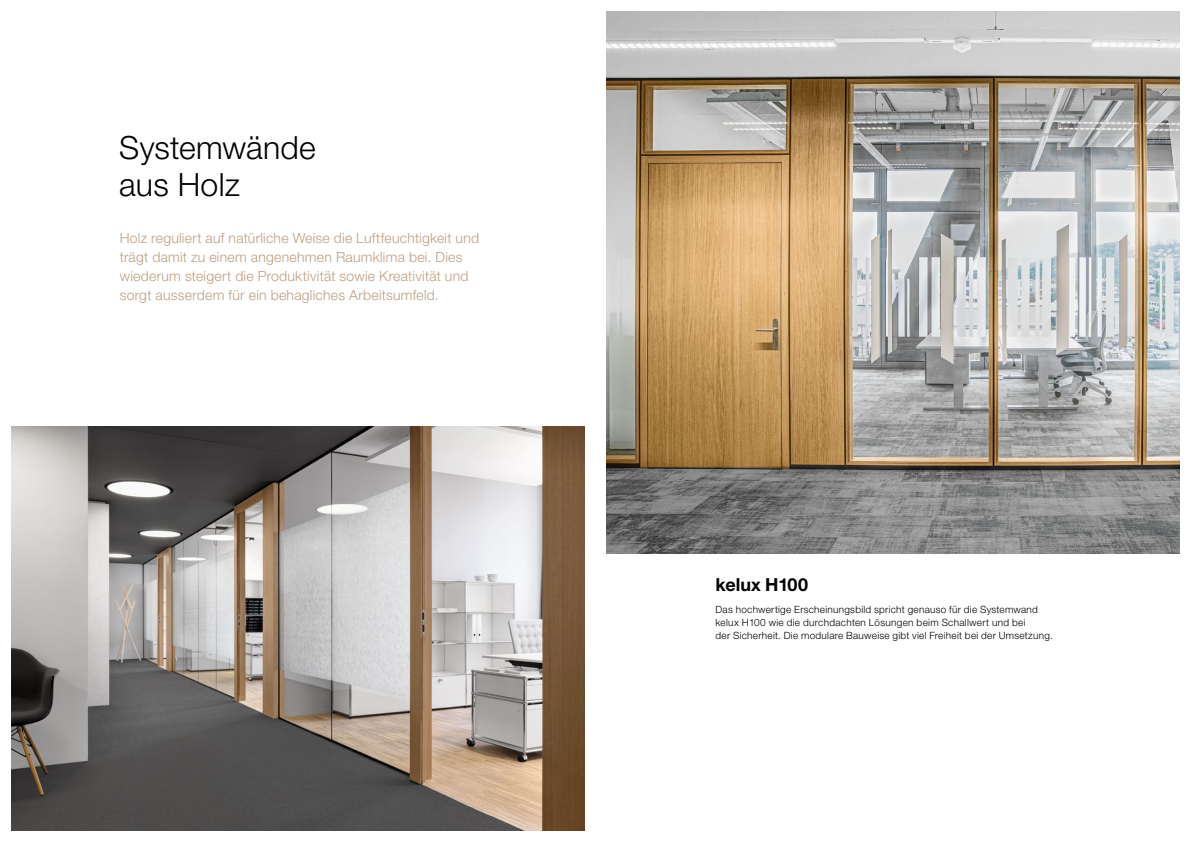
<style>
.page{position:relative;width:1191px;height:842px;background:#fff}
.page>*{position:absolute;margin:0;border:0;box-sizing:border-box;transform-origin:0 0}
._07_Copy{font:300 32px/37px "Helvetica Neue LT Pro";letter-spacing:.01em;color:#000}
.t1{font:700 18px "Helvetica Neue LT Pro";color:#000}
.t2{font:300 14px/19px "Helvetica Neue LT Pro";letter-spacing:.02em;color:#bd9f82}
._07_Copy-2{font:300 10px/13px "Helvetica Neue LT Pro";letter-spacing:.025em;color:#000}
</style>
<div class="page">
<img style="left:607px;top:11px;width:572px;height:543px">
<img style="left:11px;top:427px;width:573px;height:404px">
<p class="_07_Copy" style="left:119px;top:128px;width:198px">Systemwände aus Holz</p>
<p class="t2" style="left:120px;top:228px;width:361px">Holz reguliert auf natürliche Weise die Luftfeuchtigkeit und trägt damit zu einem angenehmen Raumklima bei. Dies wiederum steigert die Produktivität sowie Kreativität und sorgt ausserdem für ein behagliches Arbeitsumfeld.</p>
<p class="t1" style="left:715px;top:574px;width:94px">kelux H100</p>
<p class="_07_Copy-2" style="left:715px;top:602px;width:339px">Das hochwertige Erscheinungsbild spricht genauso für die Systemwand kelux H100 wie die durchdachten Lösungen beim Schallwert und bei<br>der Sicherheit. Die modulare Bauweise gibt viel Freiheit bei der Umsetzung.</p>
</div>
